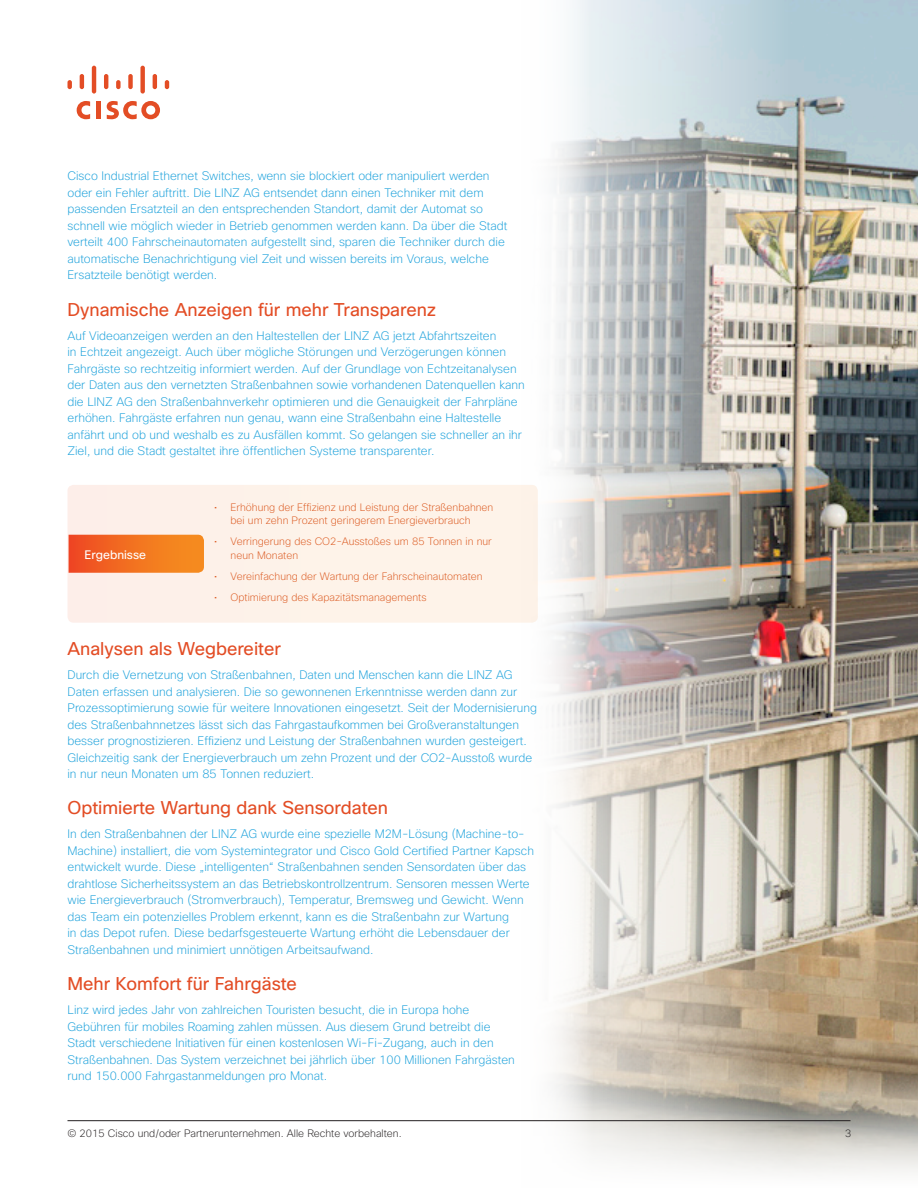
<style>
.page{position:relative;width:918px;height:1188px;background:#fff}
.page>*{position:absolute;margin:0;border:0;box-sizing:border-box;transform-origin:0 0}
.Subhead_1{font:18px "Cisco Sans";color:#e34d25}
.body_9_pt{font:200 12px/16.5px "Cisco Sans";color:#19a0db}
.subhead_white_in_box{font:12px "Cisco Sans";color:#fff}
.t1{font:200 10.5px/13.5px "Cisco Sans";color:#dc5a21}
.Body_1{font:200 10.5px "Cisco Sans";color:#231f20}
</style>
<div class="page">
<img style="left:592px;top:0;width:326px;height:1067px">
<svg style="left:514px;top:0;width:78px;height:1122px"></svg>
<svg style="left:524px;top:1067px;width:394px;height:8px;background:#c0b29e"></svg>
<div style="left:96px;top:101px;width:5px;height:18px;background:#e34d25"></div>
<svg style="left:77px;top:101px;width:13px;height:18px"></svg>
<svg style="left:107px;top:101px;width:53px;height:18px"></svg>
<div style="left:67px;top:80px;width:5px;height:9px;background:#e34d25;border-radius:2px"></div>
<hr style="left:80px;top:74px;width:4px;height:15px;background:#e34d25;border-radius:2px">
<hr style="left:92px;top:66px;width:4px;height:28px;background:#e34d25;border-radius:2px">
<hr style="left:104px;top:74px;width:4px;height:15px;background:#e34d25;border-radius:2px">
<div style="left:116px;top:80px;width:5px;height:9px;background:#e34d25;border-radius:2px"></div>
<div style="left:128px;top:74px;width:5px;height:15px;background:#e34d25;border-radius:2px"></div>
<div style="left:140px;top:66px;width:5px;height:28px;background:#e34d25;border-radius:2px"></div>
<hr style="left:153px;top:74px;width:4px;height:15px;background:#e34d25;border-radius:2px">
<svg style="left:165px;top:80px;width:4px;height:9px"></svg>
<svg style="left:515px;top:1075px;width:403px;height:98px"></svg>
<hr style="left:68px;top:1120px;width:782px;height:1px;background:#231f20">
<div style="left:68px;top:485px;width:470px;height:138px;background:#fef3e9;border-radius:6px"></div>
<svg style="left:69px;top:535px;width:135px;height:38px;background:#f27022"></svg>
<p class="body_9_pt" style="left:68px;top:168px;width:441px">Cisco Industrial Ethernet Switches, wenn sie blockiert oder manipuliert werden oder ein Fehler auftritt. Die LINZ AG entsendet dann einen Techniker mit dem passenden Ersatzteil an den entsprechenden Standort, damit der Automat so schnell wie möglich wieder in Betrieb genommen werden kann. Da über die Stadt verteilt 400 Fahrscheinautomaten aufgestellt sind, sparen die Techniker durch die automatische Benachrichtigung viel Zeit und wissen bereits im Voraus, welche Ersatzteile benötigt werden.</p>
<p class="Subhead_1" style="left:68px;top:298px;width:370px">Dynamische Anzeigen für mehr Transparenz</p>
<p class="body_9_pt" style="left:68px;top:327px;width:459px">Auf Videoanzeigen werden an den Haltestellen der LINZ AG jetzt Abfahrtszeiten<br>in Echtzeit angezeigt. Auch über mögliche Störungen und Verzögerungen können Fahrgäste so rechtzeitig informiert werden. Auf der Grundlage von Echtzeitanalysen der Daten aus den vernetzten Straßenbahnen sowie vorhandenen Datenquellen kann die LINZ AG den Straßenbahnverkehr optimieren und die Genauigkeit der Fahrpläne erhöhen. Fahrgäste erfahren nun genau, wann eine Straßenbahn eine Haltestelle anfährt und ob und weshalb es zu Ausfällen kommt. So gelangen sie schneller an ihr Ziel, und die Stadt gestaltet ihre öffentlichen Systeme transparenter.</p>
<p class="subhead_white_in_box" style="left:85px;top:547px;width:63px">Ergebnisse</p>
<p class="t1" style="left:231px;top:500px;width:264px;text-indent:-16px">• Erhöhung der Effizienz und Leistung der Straßenbahnen bei um zehn Prozent geringerem Energieverbrauch</p>
<p class="t1" style="left:231px;top:535px;width:263px;text-indent:-16px">• Verringerung des CO2-Ausstoßes um 85 Tonnen in nur neun Monaten</p>
<p class="t1" style="left:214px;top:569px;width:270px">• Vereinfachung der Wartung der Fahrscheinautomaten</p>
<p class="t1" style="left:214px;top:591px;width:214px">• Optimierung des Kapazitätsmanagements</p>
<p class="Subhead_1" style="left:68px;top:637px;width:215px">Analysen als Wegbereiter</p>
<p class="body_9_pt" style="left:68px;top:667px;width:471px">Durch die Vernetzung von Straßenbahnen, Daten und Menschen kann die LINZ AG Daten erfassen und analysieren. Die so gewonnenen Erkenntnisse werden dann zur Prozessoptimierung sowie für weitere Innovationen eingesetzt. Seit der Modernisierung des Straßenbahnnetzes lässt sich das Fahrgastaufkommen bei Großveranstaltungen besser prognostizieren. Effizienz und Leistung der Straßenbahnen wurden gesteigert.<br>Gleichzeitig sank der Energieverbrauch um zehn Prozent und der CO2-Ausstoß wurde in nur neun Monaten um 85 Tonnen reduziert.</p>
<p class="Subhead_1" style="left:68px;top:797px;width:322px">Optimierte Wartung dank Sensordaten</p>
<p class="body_9_pt" style="left:68px;top:826px;width:468px">In den Straßenbahnen der LINZ AG wurde eine spezielle M2M-Lösung (Machine-to-Machine) installiert, die vom Systemintegrator und Cisco Gold Certified Partner Kapsch entwickelt wurde. Diese „intelligenten“ Straßenbahnen senden Sensordaten über das drahtlose Sicherheitssystem an das Betriebskontrollzentrum. Sensoren messen Werte wie Energieverbrauch (Stromverbrauch), Temperatur, Bremsweg und Gewicht. Wenn das Team ein potenzielles Problem erkennt, kann es die Straßenbahn zur Wartung<br>in das Depot rufen. Diese bedarfsgesteuerte Wartung erhöht die Lebensdauer der Straßenbahnen und minimiert unnötigen Arbeitsaufwand.</p>
<p class="Subhead_1" style="left:68px;top:972px;width:231px">Mehr Komfort für Fahrgäste</p>
<p class="body_9_pt" style="left:68px;top:1002px;width:449px">Linz wird jedes Jahr von zahlreichen Touristen besucht, die in Europa hohe Gebühren für mobiles Roaming zahlen müssen. Aus diesem Grund betreibt die Stadt verschiedene Initiativen für einen kostenlosen Wi-Fi-Zugang, auch in den Straßenbahnen. Das System verzeichnet bei jährlich über 100 Millionen Fahrgästen rund 150.000 Fahrgastanmeldungen pro Monat.</p>
<p class="Body_1" style="left:68px;top:1127px;width:336px">© 2015 Cisco und/oder Partnerunternehmen. Alle Rechte vorbehalten.</p>
<p class="Body_1" style="left:845px;top:1127px;width:8px">3</p>
</div>
